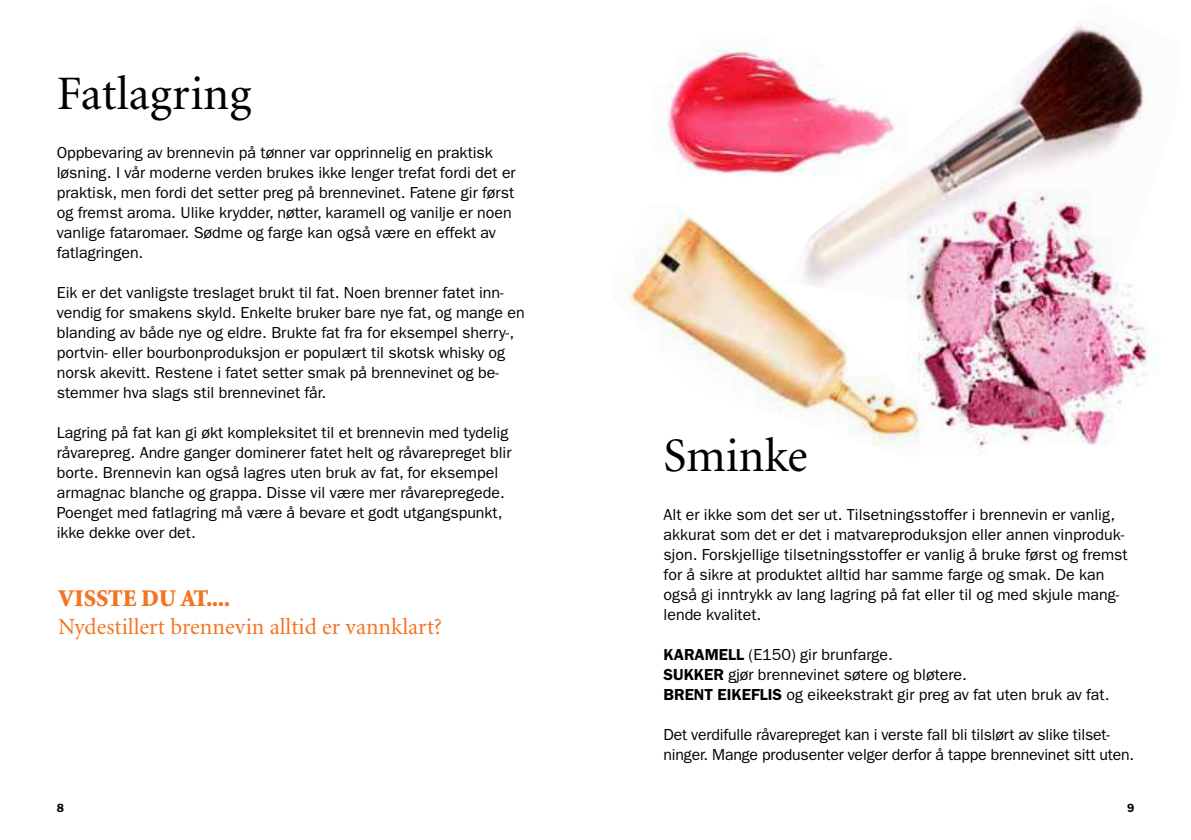
<style>
.page{position:relative;width:1191px;height:840px;background:#fff}
.page>*{position:absolute;margin:0;border:0;box-sizing:border-box;transform-origin:0 0}
.t1{font:48px "Minion LT";color:#000}
.t2{font:900 24px "Minion LT";color:#f47421}
.t3{font:23px "Minion LT";color:#f47421}
.t4{font:16px/20px "Franklin Gothic LT";color:#000}
.t5{font:600 12px "Franklin Gothic LT";color:#000}
.s1{font-weight:600}
</style>
<div class="page">
<img style="left:982px;top:330px;width:177px;height:117px">
<img style="left:654px;top:39px;width:130px;height:137px">
<img style="left:784px;top:23px;width:364px;height:307px">
<img style="left:613px;top:204px;width:369px;height:243px">
<h1 class="t1" style="left:57px;top:70px;width:196px">Fatlagring</h1>
<p class="t4" style="left:57px;top:142px;width:460px">Oppbevaring av brennevin på tønner var opprinnelig en praktisk løsning. I vår moderne verden brukes ikke lenger trefat fordi det er praktisk, men fordi det setter preg på brennevinet. Fatene gir først og fremst aroma. Ulike krydder, nøtter, karamell og vanilje er noen vanlige fataromaer. Sødme og farge kan også være en effekt av fatlagringen.</p>
<p class="t4" style="left:57px;top:282px;width:469px">Eik er det vanligste treslaget brukt til fat. Noen brenner fatet inn&shy;vendig for smakens skyld. Enkelte bruker bare nye fat, og mange en blanding av både nye og eldre. Brukte fat fra for eksempel sherry-, portvin- eller bourbonproduksjon er populært til skotsk whisky og norsk akevitt. Restene i fatet setter smak på brennevinet og be&shy;stemmer hva slags stil brennevinet får.</p>
<p class="t4" style="left:57px;top:422px;width:456px">Lagring på fat kan gi økt kompleksitet til et brennevin med tydelig råvarepreg. Andre ganger dominerer fatet helt og råvarepreget blir borte. Brennevin kan også lagres uten bruk av fat, for eksempel armagnac blanche og grappa. Disse vil være mer råvarepregede.<br>Poenget med fatlagring må være å bevare et godt utgangspunkt, ikke dekke over det.</p>
<h2 class="t2" style="left:58px;top:585px;width:173px">VISSTE DU AT....</h2>
<h3 class="t3" style="left:58px;top:614px;width:385px">Nydestillert brennevin alltid er vannklart?</h3>
<h1 class="t1" style="left:663px;top:432px;width:145px">Sminke</h1>
<p class="t4" style="left:663px;top:504px;width:465px">Alt er ikke som det ser ut. Tilsetningsstoffer i brennevin er vanlig, akkurat som det er det i matvareproduksjon eller annen vinproduk&shy;sjon. Forskjellige tilsetningsstoffer er vanlig å bruke først og fremst for å sikre at produktet alltid har samme farge og smak. De kan også gi inntrykk av lang lagring på fat eller til og med skjule mang&shy;lende kvalitet.</p>
<p class="t4" style="left:663px;top:644px;width:447px"><span class="s1">KARAMELL</span> (E150) gir brunfarge.<br><span class="s1">SUKKER</span> gjør brennevinet søtere og bløtere.<br><span class="s1">BRENT EIKEFLIS</span> og eikeekstrakt gir preg av fat uten bruk av fat.</p>
<p class="t4" style="left:663px;top:724px;width:472px">Det verdifulle råvarepreget kan i verste fall bli tilslørt av slike tilset&shy;ninger. Mange produsenter velger derfor å tappe brennevinet sitt uten.</p>
<p class="t5" style="left:57px;top:800px;width:9px">8</p>
<p class="t5" style="left:1127px;top:800px;width:9px">9</p>
</div>
